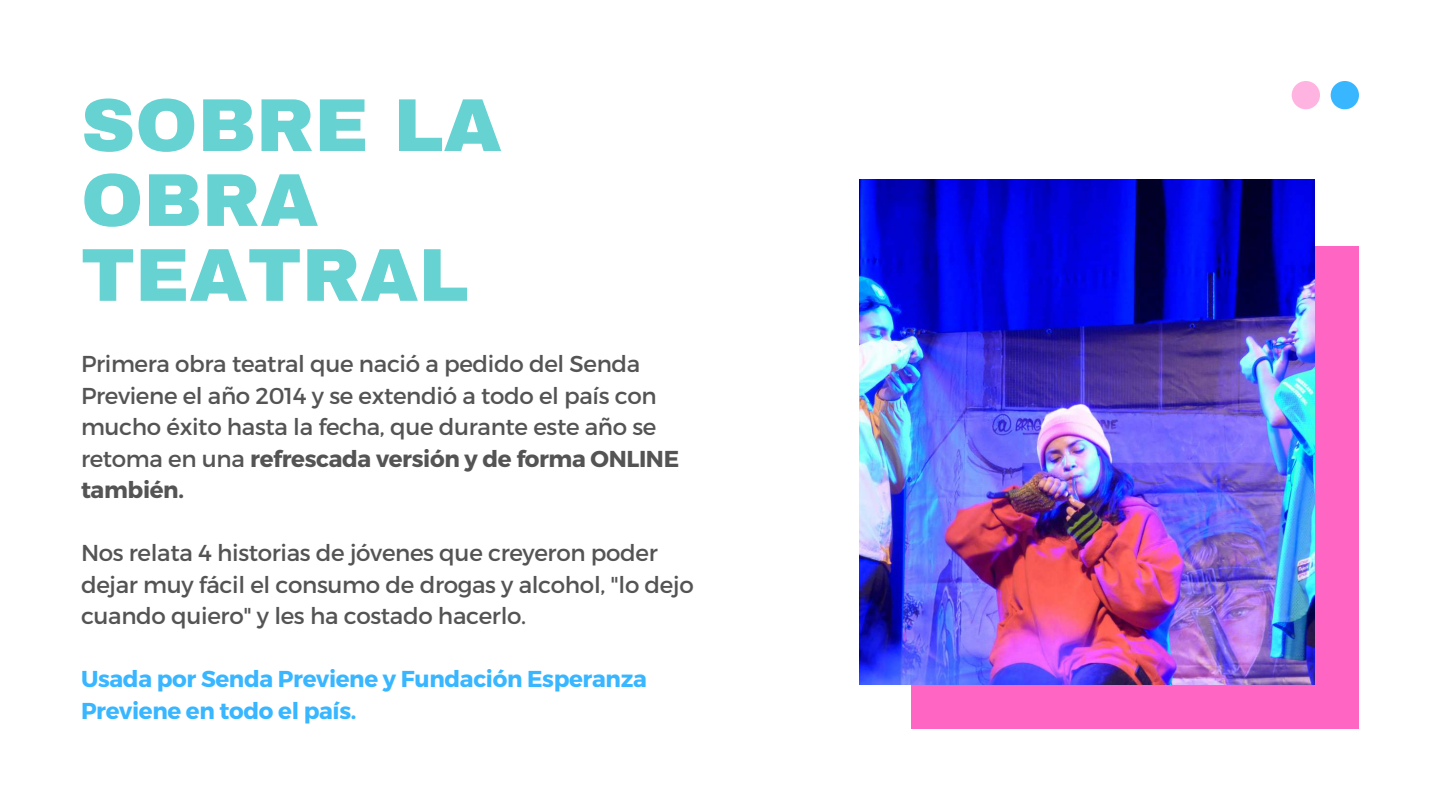
<style>
.page{position:relative;width:1440px;height:810px;background:#fff}
.page>*{position:absolute;margin:0;border:0;box-sizing:border-box;transform-origin:0 0}
.t1{font:900 75px/74.9px "Archivo";color:#66d2d2}
.t2{font:23px/31.5px "Montserrat";letter-spacing:-.015em;color:#545454}
.t3{font:700 23px/31.5px "Montserrat";letter-spacing:-.015em;color:#38b6ff}
.s1{font-weight:700}
</style>
<div class="page">
<div style="left:911px;top:246px;width:448px;height:483px;background:#ff66c4"></div>
<img style="left:860px;top:179px;width:454px;height:505px">
<div style="left:1331px;top:81px;width:28px;height:28px;background:#38b6ff;border-radius:50%"></div>
<div style="left:1292px;top:81px;width:28px;height:28px;background:#ffb3e1;border-radius:50%"></div>
<h1 class="t1" style="left:81px;top:88px;width:422px">SOBRE LA<br>OBRA<br>TEATRAL</h1>
<p class="t2" style="left:81px;top:347px;width:600px">Primera obra teatral que nació a pedido del Senda Previene el año 2014 y se extendió a todo el país con mucho éxito hasta la fecha, que durante este año se retoma en una <span class="s1">refrescada versión y de forma ONLINE también.</span></p>
<p class="t2" style="left:81px;top:536px;width:614px">Nos relata 4 historias de jóvenes que creyeron poder dejar muy fácil el consumo de drogas y alcohol, "lo dejo cuando quiero" y les ha costado hacerlo.</p>
<p class="t3" style="left:81px;top:662px;width:567px">Usada por Senda Previene y Fundación Esperanza<br>Previene en todo el país.</p>
</div>
